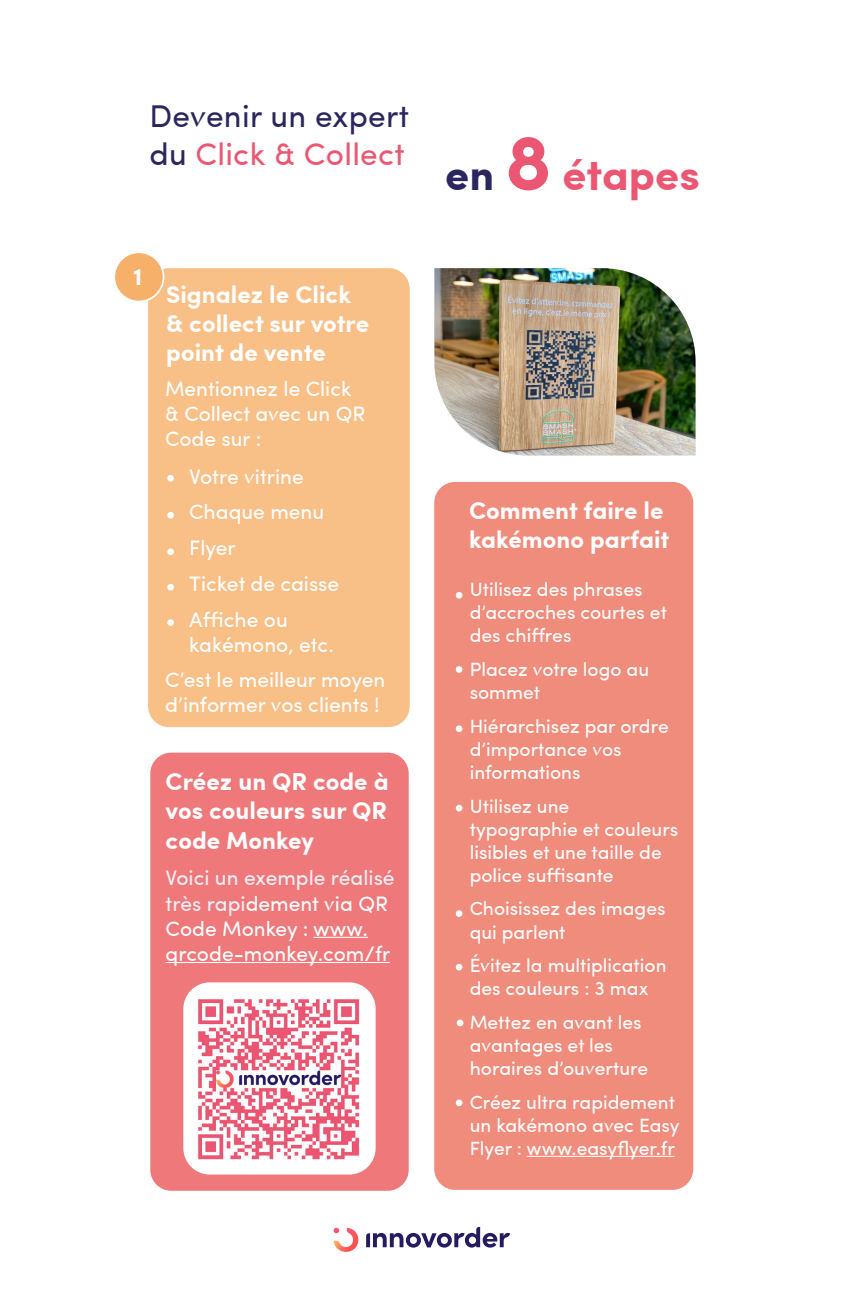
<style>
.page{position:relative;width:844px;height:1290px;background:#fff}
.page>*{position:absolute;margin:0;border:0;box-sizing:border-box;transform-origin:0 0}
.t1{font:700 43.75px "Sofia Pro";color:#eb5773}
.t2{font:31.5px/37.8px "Sofia Pro";letter-spacing:.01em;color:#2b265e}
.t3{font:700 24.5px/29.4px "Sofia Pro";color:#fff}
.t4{font:21px/25.2px "Sofia Pro";color:#fff}
.t5{font:19.25px/23.1px "Sofia Pro";color:#fff}
.s1{color:#eb5773}
.s2{color:#f0f0f5}
.s3{color:#2b265e}
.s4{font-size:78.75px}
</style>
<div class="page">
<div style="left:148px;top:268px;width:261px;height:459px;background:#f8bf87;border-radius:21px"></div>
<div style="left:434px;top:482px;width:259px;height:708px;background:#f08c7c;border-radius:21px"></div>
<div style="left:150px;top:752px;width:258px;height:439px;background:#ef787a;border-radius:21px"></div>
<img style="left:434px;top:268px;width:261px;height:187px">
<svg style="left:366px;top:1227px;width:144px;height:20px"></svg>
<img style="left:333px;top:1228px;width:25px;height:24px">
<hr style="left:313px;top:937px;width:55px;height:1px;background:#fff">
<hr style="left:166px;top:962px;width:224px;height:1px;background:#fff">
<hr style="left:526px;top:1156px;width:148px;height:1px;background:#fff">
<div style="left:114px;top:252px;width:49px;height:49px;background:#f7b069;border-radius:50%"></div>
<div style="left:113px;top:251px;width:51px;height:51px;border:2px solid #fff;border-radius:50%"></div>
<div style="left:183px;top:982px;width:192px;height:192px;background:#fff;border-radius:26px"></div>
<img style="left:198px;top:999px;width:162px;height:161px">
<div style="left:167px;top:475px;width:7px;height:7px;background:#fff;border-radius:50%"></div>
<div style="left:167px;top:512px;width:7px;height:6px;background:#fff;border-radius:50%"></div>
<div style="left:167px;top:548px;width:7px;height:7px;background:#fff;border-radius:50%"></div>
<div style="left:167px;top:584px;width:7px;height:6px;background:#fff;border-radius:50%"></div>
<div style="left:167px;top:619px;width:7px;height:7px;background:#fff;border-radius:50%"></div>
<div style="left:455px;top:592px;width:7px;height:7px;background:#fff;border-radius:50%"></div>
<div style="left:455px;top:666px;width:7px;height:7px;background:#fff;border-radius:50%"></div>
<div style="left:455px;top:725px;width:7px;height:7px;background:#fff;border-radius:50%"></div>
<div style="left:455px;top:805px;width:7px;height:6px;background:#fff;border-radius:50%"></div>
<div style="left:455px;top:910px;width:7px;height:7px;background:#fff;border-radius:50%"></div>
<div style="left:455px;top:964px;width:7px;height:6px;background:#fff;border-radius:50%"></div>
<div style="left:456px;top:1019px;width:7px;height:7px;background:#fff;border-radius:50%"></div>
<div style="left:455px;top:1099px;width:7px;height:7px;background:#fff;border-radius:50%"></div>
<h2 class="t2" style="left:149px;top:95px;width:261px">Devenir un expert du <span class="s1">Click &amp; Collect</span></h2>
<p class="t3" style="left:133px;top:260px;width:11px">1</p>
<p class="t3" style="left:166px;top:278px;width:204px">Signalez le Click &amp; collect sur votre point de vente</p>
<p class="t4" style="left:165px;top:374px;width:202px">Mentionnez le Click &amp; Collect avec un QR<br>Code sur :</p>
<p class="t4" style="left:189px;top:457px;width:151px;line-height:35.7px">Votre vitrine<br>Chaque menu<br>Flyer<br>Ticket de caisse<br>Affiche ou</p>
<p class="t4" style="left:189px;top:630px;width:146px">kakémono, etc.</p>
<p class="t4" style="left:165px;top:665px;width:222px">C’est le meilleur moyen d’informer vos clients !</p>
<p class="t3" style="left:166px;top:765px;width:224px;text-align:justify">Créez un QR code à vos couleurs sur QR code Monkey</p>
<p class="t4" style="left:166px;top:864px;width:230px"><span class="s2">Voici un exemple réalisé très rapi</span>dement via QR<br>Code Monkey : www. qrcode-monkey.com/fr</p>
<h1 class="t1" style="left:445px;top:141px;width:256px"><span class="s3">en</span> <span class="s4">8</span> étapes</h1>
<p class="t3" style="left:469px;top:494px;width:202px">Comment faire le kakémono parfait</p>
<p class="t5" style="left:469px;top:576px;width:199px">Utilisez des phrases d’accroches courtes et des chiffres</p>
<p class="t5" style="left:469px;top:656px;width:181px">Placez votre logo au sommet</p>
<p class="t5" style="left:469px;top:713px;width:200px">Hiérarchisez par ordre d’importance vos informations</p>
<p class="t5" style="left:469px;top:793px;width:210px">Utilisez une typographie et couleurs lisibles et une taille de police suffisante</p>
<p class="t5" style="left:469px;top:896px;width:197px">Choisissez des images qui parlent</p>
<p class="t5" style="left:469px;top:952px;width:198px">Évitez la multiplication des couleurs : 3 max</p>
<p class="t5" style="left:469px;top:1009px;width:180px">Mettez en avant les avantages et les horaires d’ouverture</p>
<p class="t5" style="left:469px;top:1089px;width:211px">Créez ultra rapidement un kakémono avec Easy<br>Flyer : www.easyflyer.fr</p>
</div>
